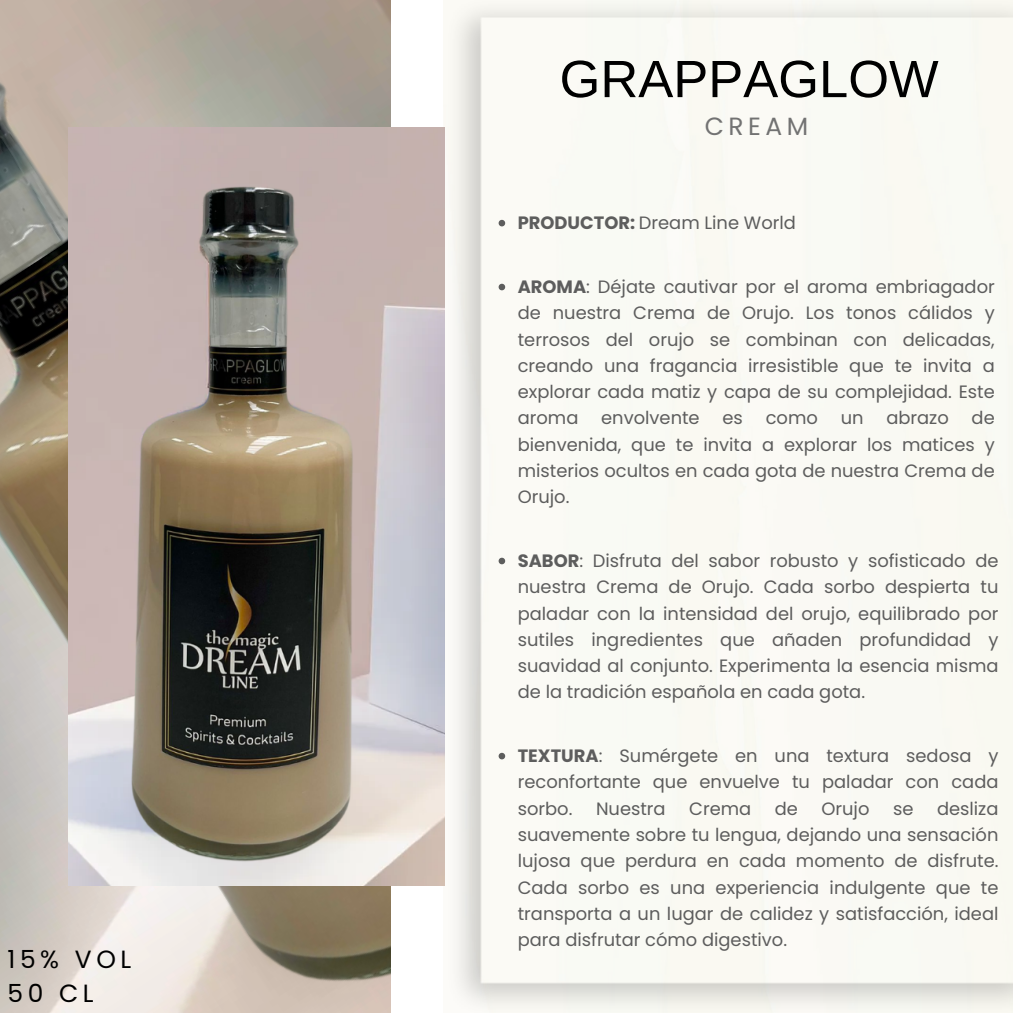
<style>
.page{position:relative;width:1013px;height:1013px;background:#fff}
.page>*{position:absolute;margin:0;border:0;box-sizing:border-box;transform-origin:0 0}
.t1{font:52.5px "Arimo";color:#000}
.t2{font:24.88px/34.8px "Poppins";letter-spacing:.185em;color:#000}
.t3{font:24.88px "Poppins";letter-spacing:.185em;color:#727272}
.t4{font:17.88px/26.2px "Poppins";color:#5d5d5d;text-align:justify}
.s1{font-weight:700}
</style>
<div class="page">
<img style="left:0;top:0;width:390px;height:1012px">
<img style="left:68px;top:127px;width:376px;height:758px">
<svg style="left:498px;top:284px;width:7px;height:6px"></svg>
<svg style="left:498px;top:220px;width:7px;height:6px"></svg>
<svg style="left:498px;top:557px;width:7px;height:7px"></svg>
<svg style="left:498px;top:752px;width:7px;height:7px"></svg>
<p class="t2" style="left:8px;top:941px;width:125px">15% VOL<br>50 CL</p>
<h2 class="t1" style="left:559px;top:50px;width:380px">GRAPPAGLOW</h2>
<p class="t3" style="left:704px;top:109px;width:105px">CREAM</p>
<p class="t4" style="left:518px;top:210px;width:280px"><span class="s1">PRODUCTOR:</span> Dream Line World</p>
<p class="t4" style="left:518px;top:274px;width:478px"><span class="s1">AROMA</span>: Déjate cautivar por el aroma embriagador de nuestra Crema de Orujo. Los tonos cálidos y terrosos del orujo se combinan con delicadas, creando una fragancia irresistible que te invita a explorar cada matiz y capa de su complejidad. Este aroma</p>
<p class="t4" style="left:518px;top:405px;width:478px;text-indent:454px">de bienvenida, que te invita a explorar los matices y misterios ocultos en cada gota de nuestra Crema de Orujo.</p>
<p class="t4" style="left:601px;top:405px;width:100px">envolvente</p>
<p class="t4" style="left:722px;top:405px;width:22px">es</p>
<p class="t4" style="left:765px;top:405px;width:54px">como</p>
<p class="t4" style="left:840px;top:405px;width:24px">un</p>
<p class="t4" style="left:886px;top:405px;width:64px">abrazo</p>
<h1 class="t4" style="left:518px;top:547px;width:482px"><span class="s1">SABOR</span>: Disfruta del sabor robusto y sofisticado de nuestra Crema de Orujo. Cada sorbo despierta tu paladar con la intensidad del orujo, equilibrado por sutiles ingredientes que añaden profundidad y suavidad al conjunto. Experimenta la esencia misma de la tradición española en cada gota.</h1>
<h2 class="t4" style="left:518px;top:742px;width:482px"><span class="s1">TEXTURA</span>: Sumérgete en una textura sedosa y reconfortante que envuelve tu paladar con cada sorbo.</h2>
<h2 class="t4" style="left:518px;top:795px;width:482px;text-indent:419px">desliza suavemente sobre tu lengua, dejando una sensación lujosa que perdura en cada momento de disfrute.<br>Cada sorbo es una experiencia indulgente que te transporta a un lugar de calidez y satisfacción, ideal para disfrutar cómo digestivo.</h2>
<h2 class="t4" style="left:596px;top:795px;width:71px">Nuestra</h2>
<h2 class="t4" style="left:689px;top:795px;width:63px">Crema</h2>
<h2 class="t4" style="left:774px;top:795px;width:25px">de</h2>
<h2 class="t4" style="left:821px;top:795px;width:49px">Orujo</h2>
<h2 class="t4" style="left:893px;top:795px;width:22px">se</h2>
</div>
